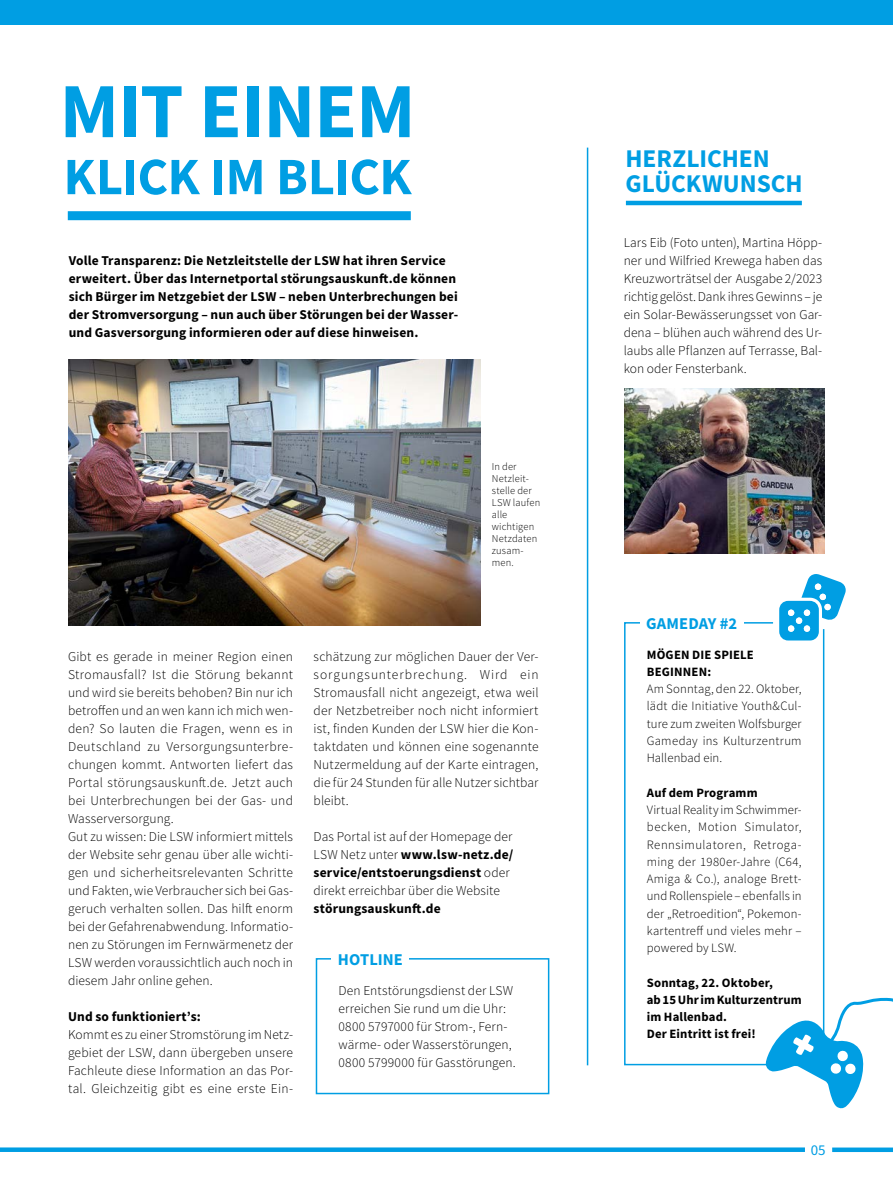
<style>
.page{position:relative;width:893px;height:1191px;background:#fff}
.page>*{position:absolute;margin:0;border:0;box-sizing:border-box;transform-origin:0 0}
.t1{font:700 78px "Source Sans Pro";letter-spacing:-.01em;color:#009ee3}
.t2{font:700 52.5px "Source Sans Pro";letter-spacing:-.01em;color:#009ee3}
.t3{font:700 25.5px/25.5px "Source Sans Pro";color:#009ee3}
.t4{font:700 16.5px "Source Sans Pro";letter-spacing:.005em;color:#009ee3}
.t5{font:15px "Source Sans Pro";color:#009ee3}
.t6{font:300 13.5px/18px "Source Sans Pro";letter-spacing:.01em;color:#000}
.t7{font:700 13.5px/18px "Source Sans Pro";letter-spacing:.01em;color:#000}
.t8{font:300 12.75px/17.2px "Source Sans Pro";letter-spacing:.015em;color:#000;text-align:justify}
.t9{font:700 12.75px/17.2px "Source Sans Pro";letter-spacing:.015em;color:#000}
.t10{font:300 10.5px/12px "Source Sans Pro";letter-spacing:.015em;color:#000}
.s1{font-weight:700}
</style>
<div class="page">
<div style="left:0;top:0;width:893px;height:25px;background:#009ee3"></div>
<div style="left:832px;top:1147px;width:61px;height:5px;background:#009ee3"></div>
<div style="left:0;top:1147px;width:805px;height:5px;background:#009ee3"></div>
<img style="left:68px;top:360px;width:413px;height:265px">
<img style="left:625px;top:389px;width:200px;height:164px">
<hr style="left:626px;top:201px;width:176px;height:4px;background:#009ee3">
<div style="left:624px;top:622px;width:200px;height:443px;border:2px solid #009ee3"></div>
<div style="left:640px;top:616px;width:103px;height:13px;background:#fff"></div>
<div style="left:68px;top:211px;width:343px;height:9px;background:#009ee3"></div>
<hr style="left:587px;top:148px;width:1px;height:917px;background:#009ee3">
<div style="left:316px;top:958px;width:233px;height:136px;border:2px solid #009ee3"></div>
<div style="left:331px;top:952px;width:78px;height:13px;background:#fff"></div>
<svg style="left:766px;top:998px;width:127px;height:111px"></svg>
<svg style="left:773px;top:574px;width:73px;height:66px"></svg>
<div style="left:796px;top:617px;width:6px;height:7px;background:#fff;border-radius:50%"></div>
<div style="left:788px;top:625px;width:6px;height:7px;background:#fff;border-radius:50%"></div>
<div style="left:788px;top:609px;width:6px;height:7px;background:#fff;border-radius:50%"></div>
<div style="left:804px;top:625px;width:6px;height:7px;background:#fff;border-radius:50%"></div>
<div style="left:804px;top:609px;width:6px;height:7px;background:#fff;border-radius:50%"></div>
<div style="left:820px;top:593px;width:6px;height:7px;background:#fff;border-radius:50%"></div>
<div style="left:824px;top:604px;width:7px;height:6px;background:#fff;border-radius:50%"></div>
<div style="left:815px;top:583px;width:6px;height:7px;background:#fff;border-radius:50%"></div>
<h1 class="t1" style="left:60px;top:58px;width:357px">MIT EINEM</h1>
<h2 class="t2" style="left:64px;top:141px;width:350px">KLICK IM BLICK</h2>
<p class="t7" style="left:69px;top:251px;width:391px">Volle Transparenz: Die Netzleitstelle der LSW hat ihren Service erweitert. Über das Internetportal störungsauskunft.de können sich Bürger im Netzgebiet der LSW – neben Unterbrechungen bei der Stromversorgung – nun auch über Störungen bei der Wasser&shy;und Gasversorgung informieren oder auf diese hinweisen.</p>
<p class="t10" style="left:492px;top:460px;width:50px">In der<br>Netzleit&shy;stelle der<br>LSW laufen alle wichtigen<br>Netzdaten zusam&shy;men.</p>
<p class="t6" style="left:68px;top:648px;width:227px">Gibt es gerade in meiner Region einen Stromausfall? Ist die Störung bekannt und wird sie bereits behoben? Bin nur ich betroffen und an wen kann ich mich wen&shy;den? So lauten die Fragen, wenn es in Deutschland zu Versorgungsunterbre&shy;chungen kommt. Antworten liefert das Portal störungsauskunft.de. Jetzt auch bei Unterbrechungen bei der Gas- und Wasserversorgung.<br>Gut zu wissen: Die LSW informiert mittels der Website sehr genau über alle wichti&shy;gen und sicherheitsrelevanten Schritte und Fakten, wie Verbraucher sich bei Gas&shy;geruch verhalten sollen. Das hilft enorm bei der Gefahrenabwendung. Informatio&shy;nen zu Störungen im Fernwärmenetz der LSW werden voraussichtlich auch noch in diesem Jahr online gehen.</p>
<p class="t7" style="left:68px;top:1007px;width:134px">Und so funktioniert’s:</p>
<p class="t6" style="left:68px;top:1025px;width:227px;text-align:justify">Kommt es zu einer Stromstörung im Netz&shy;gebiet der LSW, dann übergeben unsere Fachleute diese Information an das Por&shy;tal. Gleichzeitig gibt es eine erste Ein-</p>
<p class="t6" style="left:314px;top:648px;width:226px;text-align:justify">schätzung zur möglichen Dauer der Ver&shy;sorgungsunterbrechung. Wird ein Stromausfall nicht angezeigt, etwa weil der Netzbetreiber noch nicht informiert ist, finden Kunden der LSW hier die Kon&shy;taktdaten und können eine sogenannte Nutzermeldung auf der Karte eintragen, die für 24 Stunden für alle Nutzer sichtbar bleibt.</p>
<p class="t6" style="left:314px;top:828px;width:201px">Das Portal ist auf der Homepage der LSW Netz unter <span class="s1">www.lsw-netz.de/ service/entstoerungsdienst</span> oder direkt erreichbar über die Website</p>
<p class="t7" style="left:314px;top:899px;width:129px">störungsauskunft.de</p>
<p class="t4" style="left:338px;top:948px;width:67px">HOTLINE</p>
<p class="t6" style="left:338px;top:981px;width:179px">Den Entstörungsdienst der LSW erreichen Sie rund um die Uhr:<br>0800 5797000 für Strom-, Fern&shy;wärme- oder Wasserstörungen,<br>0800 5799000 für Gasstörungen.</p>
<h3 class="t3" style="left:625px;top:145px;width:179px">HERZLICHEN<br>GLÜCKWUNSCH</h3>
<p class="t6" style="left:624px;top:233px;width:200px;text-align:justify">Lars Eib (Foto unten), Martina Höpp&shy;ner und Wilfried Krewega haben das Kreuzworträtsel der Ausgabe 2/2023 richtig gelöst. Dank ihres Gewinns – je ein Solar-Bewässerungsset von Gar&shy;dena – blühen auch während des Ur&shy;laubs alle Pflanzen auf Terrasse, Bal&shy;kon oder Fensterbank.</p>
<p class="t4" style="left:646px;top:612px;width:92px">GAMEDAY #2</p>
<p class="t9" style="left:647px;top:645px;width:109px">MÖGEN DIE SPIELE<br>BEGINNEN:</p>
<p class="t8" style="left:647px;top:680px;width:156px">Am Sonntag, den 22. Oktober, lädt die Initiative Youth&amp;Cul&shy;ture zum zweiten Wolfsburger Gameday ins Kulturzentrum Hallenbad ein.</p>
<p class="t9" style="left:647px;top:783px;width:112px">Auf dem Programm</p>
<p class="t8" style="left:647px;top:801px;width:156px">Virtual Reality im Schwimmer&shy;becken, Motion Simulator, Rennsimulatoren, Retroga&shy;ming der 1980er-Jahre (C64, Amiga &amp; Co.), analoge Brett&shy;und Rollenspiele – ebenfalls in der „Retroedition“, Pokemon&shy;kartentreff und vieles mehr – powered by LSW.</p>
<p class="t9" style="left:647px;top:973px;width:156px">Sonntag, 22. Oktober,<br>ab 15 Uhr im Kulturzentrum im Hallenbad.<br>Der Eintritt ist frei!</p>
<p class="t5" style="left:811px;top:1140px;width:17px">05</p>
</div>
